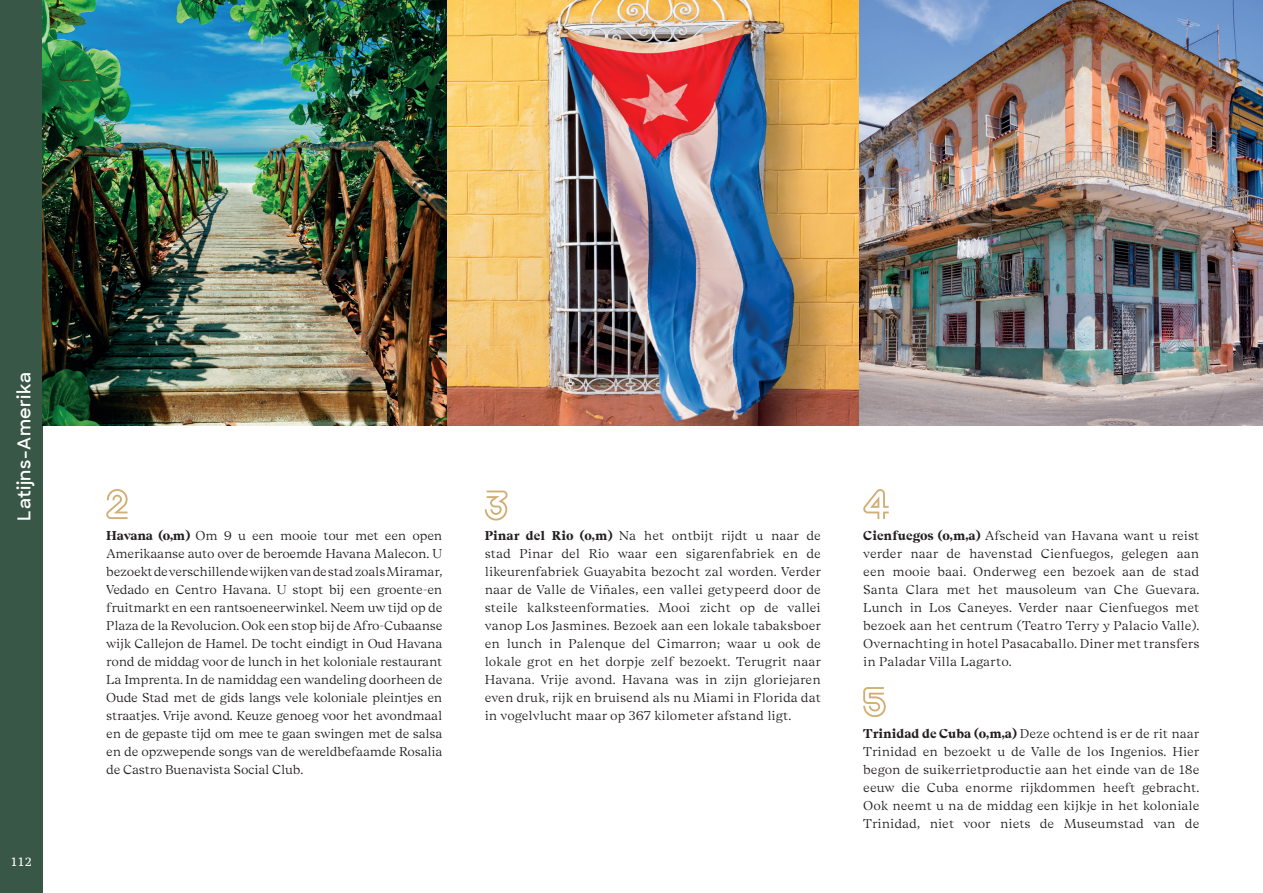
<style>
.page{position:relative;width:1263px;height:893px;background:#fff}
.page>*{position:absolute;margin:0;border:0;box-sizing:border-box;transform-origin:0 0}
.t1{font:600 18px "Sharp Sans";letter-spacing:.03em;color:#fff}
.t2{font:300 12.75px/18px "Beirut Display";color:#231f20;text-align:justify}
.t3{font:12px "PT Serif Caption";color:#fff}
.s1{font-weight:700}
</style>
<div class="page">
<div style="left:0;top:0;width:43px;height:893px;background:#395746"></div>
<img style="left:43px;top:0;width:1220px;height:425px">
<svg style="left:106px;top:489px;width:22px;height:30px"></svg>
<svg style="left:485px;top:491px;width:23px;height:30px"></svg>
<svg style="left:863px;top:489px;width:26px;height:30px"></svg>
<svg style="left:863px;top:687px;width:23px;height:30px"></svg>
<h1 class="t1" style="left:11px;top:521px;width:150px;rotate:-90deg">Latijns-Amerika</h1>
<p class="t3" style="left:10px;top:854px;width:23px">112</p>
<p class="t2" style="left:106px;top:526px;width:338px"><span class="s1">Havana (o,m)</span> Om 9 u een mooie tour met een open Amerikaanse auto over de beroemde Havana Malecon. U bezoekt de verschillende wijken van de stad zoals Miramar, Vedado en Centro Havana. U stopt bij een groente-en fruitmarkt en een rantsoeneerwinkel. Neem uw tijd op de Plaza de la Revolucion. Ook een stop bij de Afro-Cubaanse wijk Callejon de Hamel. De tocht eindigt in Oud Havana rond de middag voor de lunch in het koloniale restaurant La Imprenta. In de namiddag een wandeling doorheen de Oude Stad met de gids langs vele koloniale pleintjes en straatjes. Vrije avond. Keuze genoeg voor het avondmaal en de gepaste tijd om mee te gaan swingen met de salsa en de opzwepende songs van de wereldbefaamde Rosalia de Castro Buenavista Social Club.</p>
<p class="t2" style="left:485px;top:526px;width:338px"><span class="s1">Pinar del Rio (o,m)</span> Na het ontbijt rijdt u naar de stad Pinar del Rio waar een sigarenfabriek en de likeurenfabriek Guayabita bezocht zal worden. Verder naar de Valle de Viñales, een vallei getypeerd door de steile kalksteenformaties. Mooi zicht op de vallei vanop Los Jasmines. Bezoek aan een lokale tabaksboer en lunch in Palenque del Cimarron; waar u ook de lokale grot en het dorpje zelf bezoekt. Terugrit naar Havana. Vrije avond. Havana was in zijn gloriejaren even druk, rijk en bruisend als nu Miami in Florida dat in vogelvlucht maar op 367 kilometer afstand ligt.</p>
<p class="t2" style="left:863px;top:526px;width:338px"><span class="s1">Cienfuegos (o,m,a)</span> Afscheid van Havana want u reist verder naar de havenstad Cienfuegos, gelegen aan een mooie baai. Onderweg een bezoek aan de stad Santa Clara met het mausoleum van Che Guevara.<br>Lunch in Los Caneyes. Verder naar Cienfuegos met bezoek aan het centrum (Teatro Terry y Palacio Valle).<br>Overnachting in hotel Pasacaballo. Diner met transfers in Paladar Villa Lagarto.</p>
<p class="t2" style="left:863px;top:724px;width:338px"><span class="s1">Trinidad de Cuba (o,m,a)</span> Deze ochtend is er de rit naar Trinidad en bezoekt u de Valle de los Ingenios. Hier begon de suikerrietproductie aan het einde van de 18e eeuw die Cuba enorme rijkdommen heeft gebracht.<br>Ook neemt u na de middag een kijkje in het koloniale Trinidad, niet voor niets de Museumstad van de</p>
</div>
